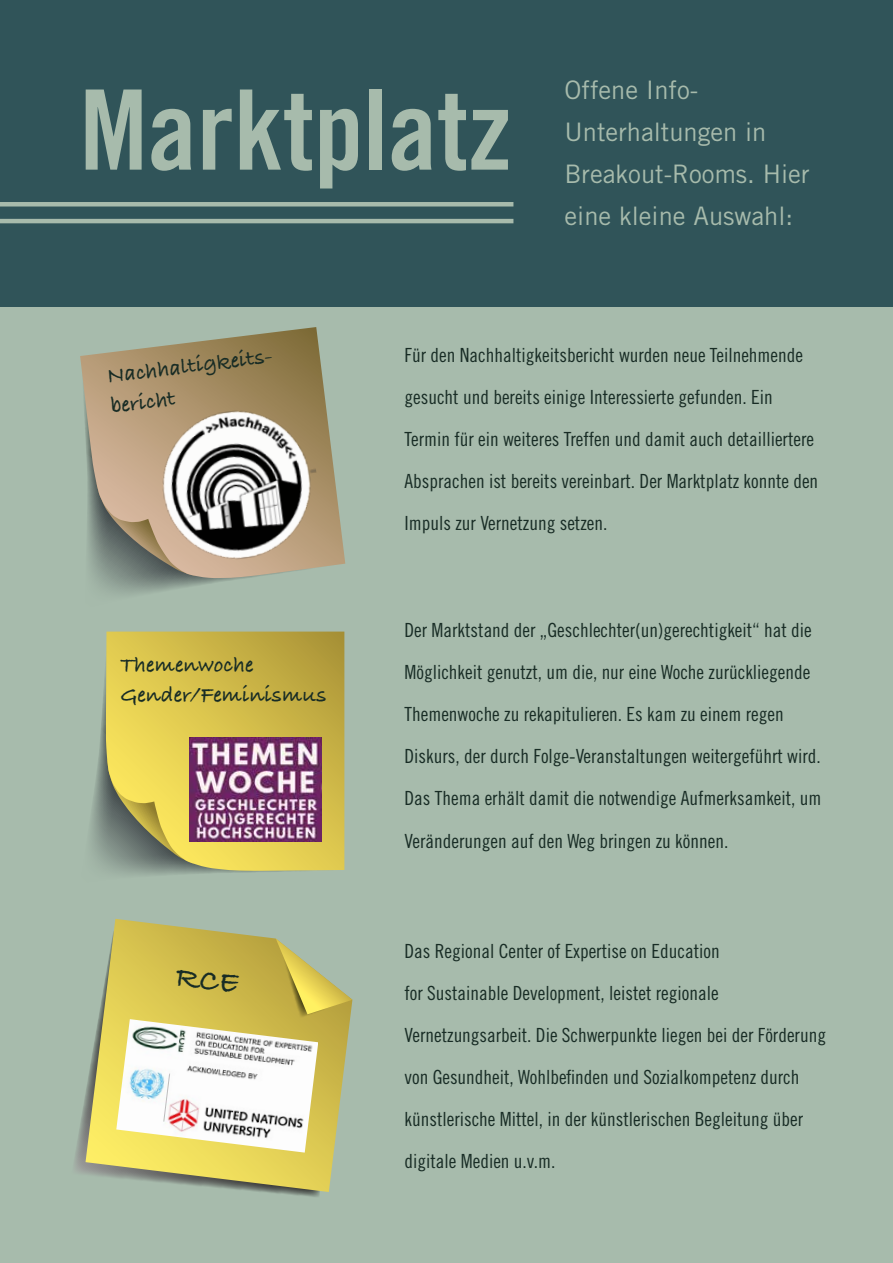
<style>
.page{position:relative;width:893px;height:1263px;background:#fff}
.page>*{position:absolute;margin:0;border:0;box-sizing:border-box;transform-origin:0 0}
.t1{font:111px "Trade Gothic LT Std Bd Cn 20";color:#a7bbac}
.t2{font:25.5px/42px "Trade Gothic LT Std";color:#a7bbac}
.t3{font:700 22.5px/30px "Bradley Hand ITCTT";color:#182c25}
.t4{font:19.5px/42px "Trade Gothic LT Std Cn 18";color:#182c25}
</style>
<div class="page">
<div style="left:0;top:306px;width:893px;height:957px;background:#a7bbac"></div>
<div style="left:0;top:0;width:893px;height:306px;background:#305459"></div>
<svg style="left:81px;top:356px;width:265px;height:253px;background:#a1b5a7"></svg>
<svg style="left:80px;top:327px;width:265px;height:251px;background:#a49a7e"></svg>
<svg style="left:80px;top:632px;width:264px;height:252px;background:#a0b3a5"></svg>
<svg style="left:106px;top:632px;width:238px;height:239px;background:#cdba50"></svg>
<img style="left:189px;top:738px;width:132px;height:104px">
<img style="left:150px;top:393px;width:177px;height:181px">
<hr style="left:0;top:202px;width:513px;height:4px;background:#a7bbac">
<hr style="left:0;top:219px;width:513px;height:4px;background:#a7bbac">
<svg style="left:71px;top:930px;width:258px;height:269px;background:#a3b6a8"></svg>
<svg style="left:86px;top:919px;width:266px;height:273px;background:#c5be6a"></svg>
<svg style="left:276px;top:938px;width:77px;height:84px;background:#bfba6f"></svg>
<img style="left:116px;top:1019px;width:202px;height:133px">
<div style="left:175px;top:969px;width:64px;height:24px;background:#cfba4b"></div>
<h1 class="t1" style="left:80px;top:63px;width:433px">Marktplatz</h1>
<h2 class="t2" style="left:564px;top:69px;width:247px">Offene Info-<br>Unterhaltungen in<br>Breakout-Rooms. Hier eine kleine Auswahl:</h2>
<p class="t3" style="left:105px;top:360px;width:171px;rotate:-7deg">Nachhaltigkeits&shy;bericht</p>
<p class="t3" style="left:120px;top:649px;width:208px">Themenwoche<br>Gender/Feminismus</p>
<p class="t4" style="left:405px;top:334px;width:415px">Für den Nachhaltigkeitsbericht wurden neue Teilnehmende gesucht und bereits einige Interessierte gefunden. Ein Termin für ein weiteres Treffen und damit auch detailliertere Absprachen ist bereits vereinbart. Der Marktplatz konnte den Impuls zur Vernetzung setzen.</p>
<p class="t4" style="left:405px;top:609px;width:418px">Der Marktstand der „Geschlechter(un)gerechtigkeit“ hat die Möglichkeit genutzt, um die, nur eine Woche zurückliegende Themenwoche zu rekapitulieren. Es kam zu einem regen Diskurs, der durch Folge-Veranstaltungen weitergeführt wird.<br>Das Thema erhält damit die notwendige Aufmerksamkeit, um Veränderungen auf den Weg bringen zu können.</p>
<p class="t4" style="left:405px;top:930px;width:423px">Das Regional Center of Expertise on Education<br>for Sustainable Development, leistet regionale Vernetzungsarbeit. Die Schwerpunkte liegen bei der Förderung von Gesundheit, Wohlbefinden und Sozialkompetenz durch künstlerische Mittel, in der künstlerischen Begleitung über digitale Medien u.v.m.</p>
</div>
